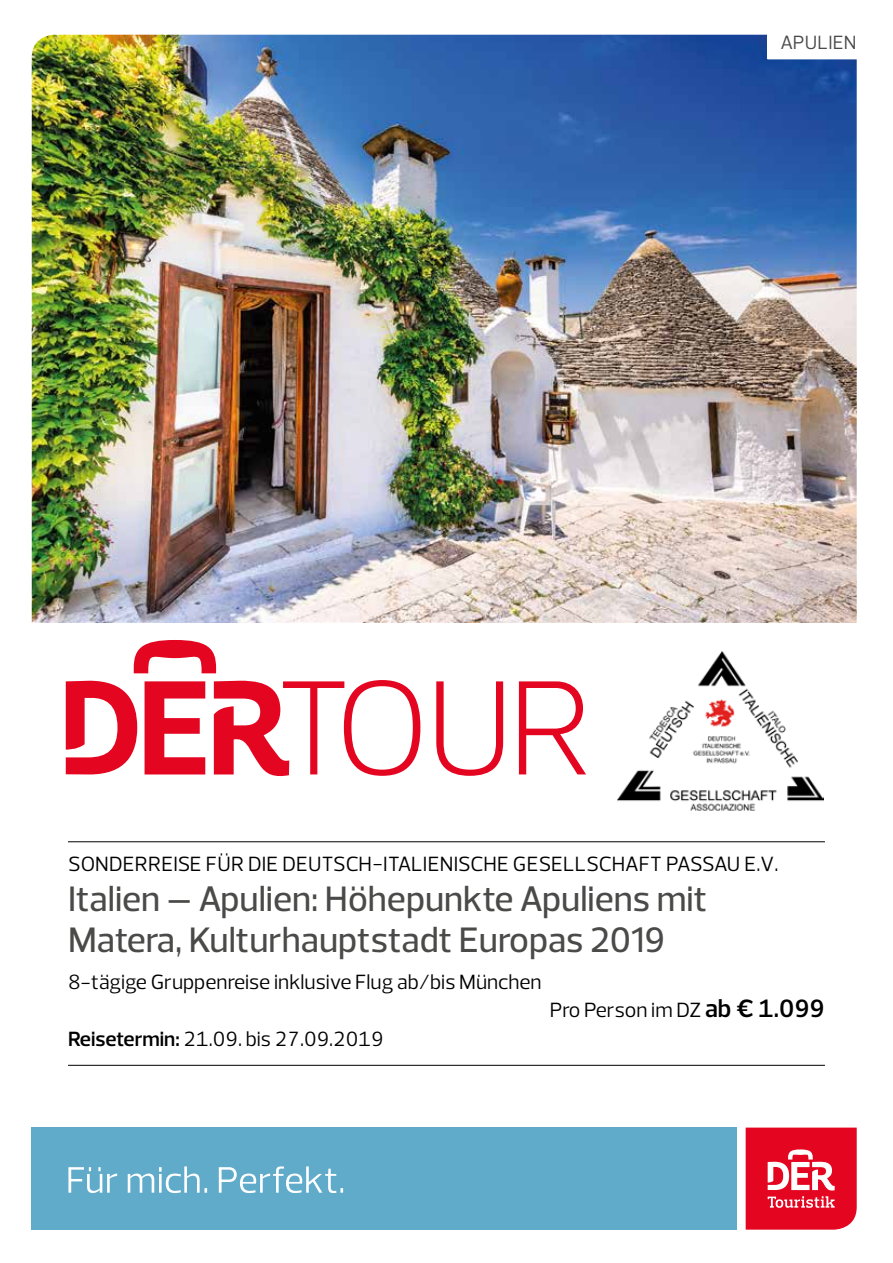
<style>
.page{position:relative;width:893px;height:1263px;background:#fff}
.page>*{position:absolute;margin:0;border:0;box-sizing:border-box;transform-origin:0 0}
.t1{font:500 36px/40.5px "Prelo";color:#4a4a49}
.t2{font:21px "Prelo";color:#000}
.t3{font:19.5px "Prelo";letter-spacing:.01em;color:#4a4a49}
.s1{font-weight:600;font-size:25.5px}
.s2{font-weight:600}
</style>
<div class="page">
<svg style="left:746px;top:1127px;width:111px;height:102px;background:#e82a42"></svg>
<div style="left:32px;top:1127px;width:705px;height:102px;background:#5fabc9"></div>
<svg style="left:68px;top:1166px;width:275px;height:27px"></svg>
<img style="left:32px;top:35px;width:825px;height:588px">
<div style="left:767px;top:30px;width:92px;height:29px;background:#fff"></div>
<svg style="left:66px;top:681px;width:71px;height:93px"></svg>
<svg style="left:134px;top:640px;width:82px;height:33px"></svg>
<svg style="left:145px;top:681px;width:60px;height:93px"></svg>
<svg style="left:214px;top:680px;width:206px;height:96px"></svg>
<svg style="left:436px;top:681px;width:67px;height:95px"></svg>
<svg style="left:519px;top:681px;width:67px;height:93px"></svg>
<hr style="left:68px;top:841px;width:757px;height:1px;background:#000">
<hr style="left:68px;top:1065px;width:757px;height:1px;background:#000">
<img style="left:618px;top:652px;width:206px;height:159px">
<p class="t3" style="left:780px;top:31px;width:78px">APULIEN</p>
<p class="t2" style="left:68px;top:851px;width:712px">SONDERREISE FÜR DIE DEUTSCH-ITALIENISCHE GESELLSCHAFT PASSAU E.V.</p>
<h1 class="t1" style="left:68px;top:879px;width:641px">Italien – Apulien: Höhepunkte Apuliens mit<br>Matera, Kulturhauptstadt Europas 2019</h1>
<p class="t2" style="left:68px;top:969px;width:475px">8-tägige Gruppenreise inklusive Flug ab/bis München</p>
<p class="t2" style="left:550px;top:997px;width:277px">Pro Person im DZ <span class="s1">ab € 1.099</span></p>
<p class="t2" style="left:68px;top:1026px;width:317px"><span class="s2">Reisetermin:</span> 21.09. bis 27.09.2019</p>
</div>
